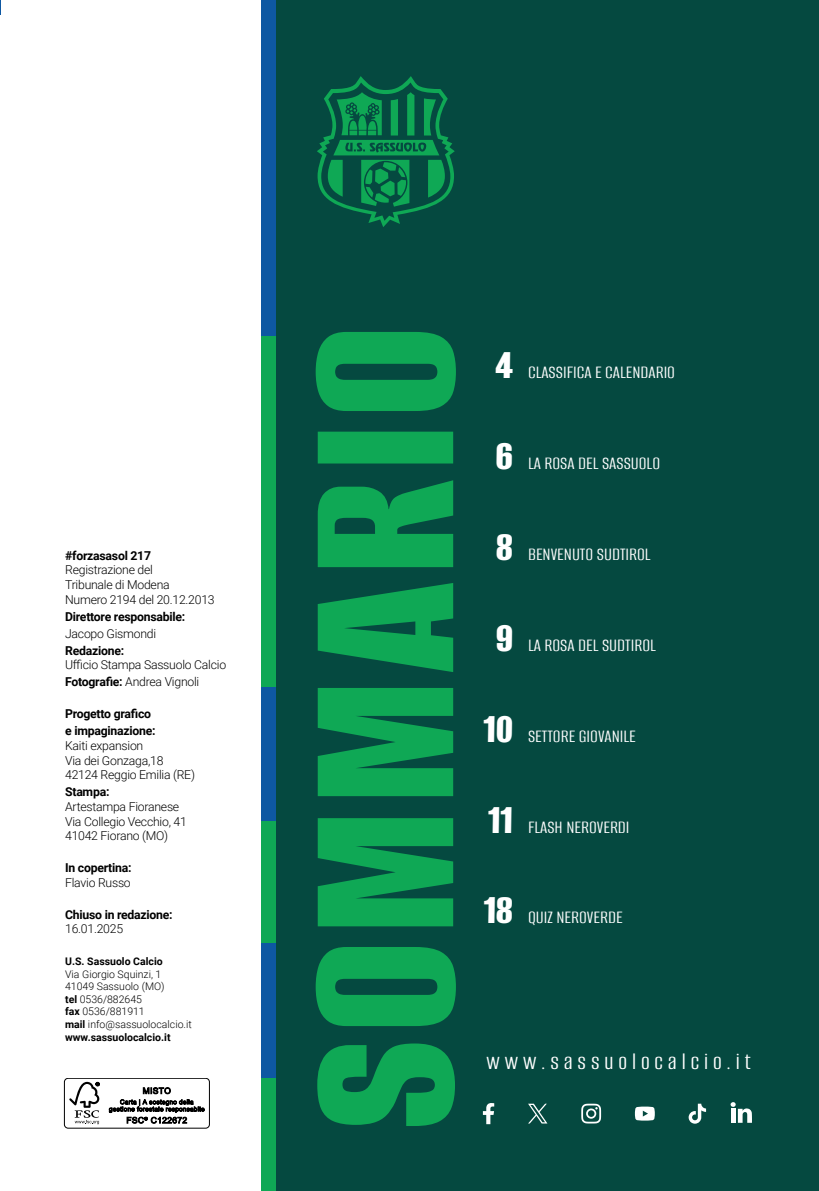
<style>
.page{position:relative;width:819px;height:1191px;background:#fff}
.page>*{position:absolute;margin:0;border:0;box-sizing:border-box;transform-origin:0 0}
.t1{font:100 43.75px "Alumni Sans";color:#fff}
.t2{font:100 24.5px "Alumni Sans";letter-spacing:.2em;color:#fff}
.t3{font:100 19.25px "Alumni Sans";color:#fff}
.t4{font:300 12.25px/14.7px "Roboto";letter-spacing:-.02em;color:#000}
.t5{font:700 12.25px/17px "Roboto";letter-spacing:-.02em;color:#000}
.t6{font:300 10.5px/12.6px "Roboto";color:#000}
.t7{font:700 10.5px "Roboto";color:#000}
.s1{font-weight:700}
</style>
<div class="page">
<svg style="left:0;top:0;width:1px;height:15px"></svg>
<div style="left:270px;top:0;width:549px;height:1191px;background:#054940"></div>
<div style="left:261px;top:336px;width:15px;height:351px;background:#0fa855"></div>
<div style="left:261px;top:0;width:15px;height:336px;background:#0e58a2"></div>
<div style="left:261px;top:687px;width:15px;height:134px;background:#0e58a2"></div>
<div style="left:261px;top:821px;width:15px;height:122px;background:#0fa855"></div>
<div style="left:261px;top:1078px;width:15px;height:113px;background:#0fa855"></div>
<div style="left:261px;top:943px;width:15px;height:135px;background:#0e58a2"></div>
<svg style="left:581px;top:1103px;width:20px;height:20px"></svg>
<svg style="left:688px;top:1103px;width:18px;height:20px"></svg>
<svg style="left:635px;top:1106px;width:19px;height:14px"></svg>
<svg style="left:528px;top:1103px;width:19px;height:20px"></svg>
<svg style="left:483px;top:1103px;width:11px;height:21px"></svg>
<svg style="left:317px;top:76px;width:138px;height:151px"></svg>
<svg style="left:730px;top:1102px;width:22px;height:20px"></svg>
<div style="left:64px;top:1078px;width:146px;height:50px;border:1px solid #000;border-radius:4px"></div>
<svg style="left:69px;top:1081px;width:31px;height:43px"></svg>
<svg style="left:109px;top:1087px;width:95px;height:36px"></svg>
<svg style="left:315px;top:332px;width:141px;height:794px;fill:#0fa855"></svg>
<p class="t5" style="left:65px;top:546px;width:87px">#forzasasol 217</p>
<p class="t4" style="left:65px;top:562px;width:151px">Registrazione del<br>Tribunale di Modena<br>Numero 2194 del 20.12.2013</p>
<p class="t5" style="left:65px;top:607px;width:122px">Direttore responsabile:</p>
<p class="t4" style="left:65px;top:625px;width:92px">Jacopo Gismondi</p>
<p class="t5" style="left:65px;top:641px;width:61px">Redazione:</p>
<p class="t4" style="left:65px;top:656px;width:162px;line-height:17px">Ufficio Stampa Sassuolo Calcio<br><span class="s1">Fotografie:</span> Andrea Vignoli</p>
<p class="t5" style="left:65px;top:705px;width:92px">Progetto grafico e impaginazione:</p>
<p class="t4" style="left:65px;top:737px;width:131px">Kaiti expansion<br>Via dei Gonzaga,18<br>42124 Reggio Emilia (RE)</p>
<p class="t5" style="left:65px;top:783px;width:46px">Stampa:</p>
<p class="t4" style="left:65px;top:799px;width:123px">Artestampa Fioranese<br>Via Collegio Vecchio, 41<br>41042 Fiorano (MO)</p>
<p class="t5" style="left:65px;top:858px;width:68px">In copertina:</p>
<p class="t4" style="left:65px;top:874px;width:67px">Flavio Russo</p>
<p class="t5" style="left:65px;top:905px;width:109px">Chiuso in redazione:</p>
<p class="t4" style="left:65px;top:921px;width:59px">16.01.2025</p>
<p class="t7" style="left:65px;top:954px;width:99px">U.S. Sassuolo Calcio</p>
<p class="t6" style="left:65px;top:967px;width:128px">Via Giorgio Squinzi, 1<br>41049 Sassuolo (MO)<br><span class="s1">tel</span> 0536/882645<br><span class="s1">fax</span> 0536/881911<br><span class="s1">mail</span> info@sassuolocalcio.it <span class="s1">www.sassuolocalcio.it</span></p>
<h1 class="t1" style="left:495px;top:343px;width:20px">4</h1>
<h3 class="t3" style="left:528px;top:363px;width:148px">CLASSIFICA E CALENDARIO</h3>
<h1 class="t1" style="left:495px;top:434px;width:20px">6</h1>
<h3 class="t3" style="left:528px;top:454px;width:134px">LA ROSA DEL SASSUOLO</h3>
<h1 class="t1" style="left:496px;top:525px;width:19px">8</h1>
<h3 class="t3" style="left:528px;top:545px;width:124px">BENVENUTO SUDTIROL</h3>
<h1 class="t1" style="left:495px;top:616px;width:19px">9</h1>
<h3 class="t3" style="left:528px;top:635px;width:129px">LA ROSA DEL SUDTIROL</h3>
<h1 class="t1" style="left:483px;top:707px;width:32px">10</h1>
<h3 class="t3" style="left:528px;top:726px;width:109px">SETTORE GIOVANILE</h3>
<h1 class="t1" style="left:488px;top:797px;width:27px">11</h1>
<h3 class="t3" style="left:528px;top:817px;width:103px">FLASH NEROVERDI</h3>
<h1 class="t1" style="left:483px;top:888px;width:32px">18</h1>
<h3 class="t3" style="left:528px;top:908px;width:96px">QUIZ NEROVERDE</h3>
<h2 class="t2" style="left:486px;top:1049px;width:266px">www.sassuolocalcio.it</h2>
</div>
